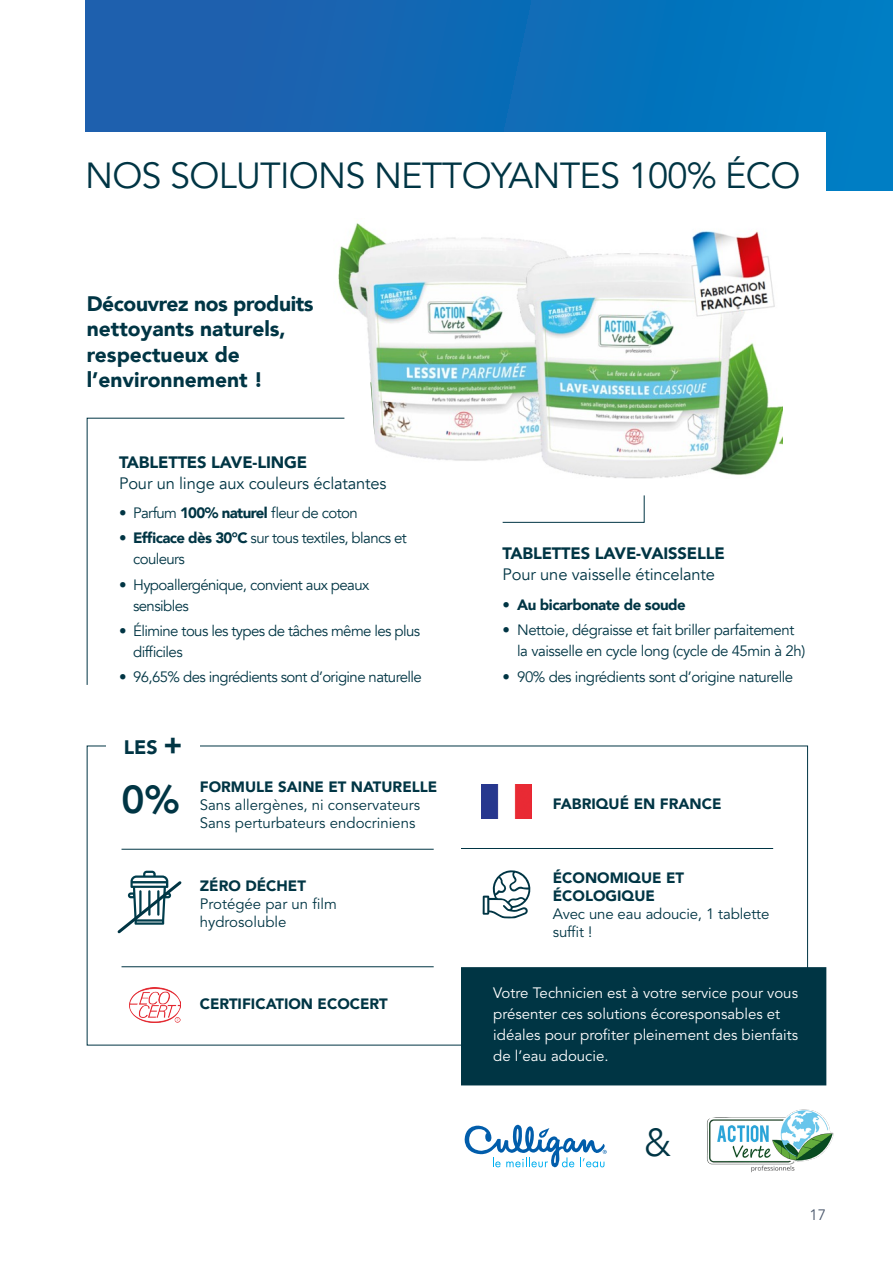
<style>
.page{position:relative;width:893px;height:1263px;background:#fff}
.page>*{position:absolute;margin:0;border:0;box-sizing:border-box;transform-origin:0 0}
.t1{font:800 39px "Avenir";color:#003544}
.t2{font:300 39px "Avenir";color:#003544}
.t3{font:36px "Avenir LT Std";letter-spacing:-.02em;color:#003544}
.t4{font:900 21px/25.2px "Avenir";color:#003544}
.t5{font:900 19.5px "Avenir";color:#003544}
.t6{font:16.5px "Avenir";letter-spacing:-.01em;color:#003544}
.t7{font:900 16.5px "Avenir";letter-spacing:-.01em;color:#003544}
.t8{font:15px/21px "Avenir";letter-spacing:-.04em;color:#003544}
.t9{font:15px/18px "Avenir LT Std";color:#003544}
.t10{font:15px/21px "Avenir LT Std";color:#fff}
.t11{font:900 15px "Avenir";color:#003544}
.t12{font:900 15px "Avenir";letter-spacing:-.03em;color:#003544}
.t13{font:15px "Avenir LT Std";color:#4d5a6e}
.s1{font-weight:900}
.s2{font-size:28.5px}
.s3{font-family:"Avenir";font-weight:900}
.s4{font-weight:400}
</style>
<div class="page">
<div style="left:85px;top:0;width:808px;height:190px;background:linear-gradient(to right,#225baa,#007dc3)"></div>
<div style="left:41px;top:132px;width:785px;height:64px;background:#fff"></div>
<img style="left:338px;top:223px;width:445px;height:255px">
<svg style="left:338px;top:342px;width:37px;height:105px"></svg>
<svg style="left:483px;top:870px;width:48px;height:48px"></svg>
<img style="left:481px;top:784px;width:51px;height:34px">
<svg style="left:117px;top:871px;width:65px;height:63px"></svg>
<div style="left:461px;top:967px;width:365px;height:118px;background:#003544"></div>
<hr style="left:122px;top:849px;width:312px;height:1px;background:#003544">
<hr style="left:122px;top:966px;width:312px;height:1px;background:#003544">
<hr style="left:461px;top:848px;width:312px;height:1px;background:#003544">
<img style="left:707px;top:1109px;width:127px;height:64px">
<svg style="left:464px;top:1125px;width:143px;height:43px"></svg>
<svg style="left:502px;top:495px;width:143px;height:28px"></svg>
<svg style="left:86px;top:417px;width:259px;height:268px"></svg>
<img style="left:130px;top:987px;width:50px;height:35px">
<p class="t3" style="left:85px;top:155px;width:717px">NOS SOLUTIONS NETTOYANTES 100% ÉCO</p>
<p class="t4" style="left:87px;top:291px;width:228px">Découvrez nos produits nettoyants naturels, respectueux de l’environnement !</p>
<p class="t7" style="left:119px;top:448px;width:190px">TABLETTES LAVE-LINGE</p>
<p class="t6" style="left:119px;top:473px;width:269px">Pour un linge aux couleurs éclatantes</p>
<p class="t8" style="left:119px;top:503px;width:240px">• Parfum <span class="s1">100% naturel</span> fleur de coton</p>
<p class="t8" style="left:133px;top:528px;width:275px;text-indent:-14px">• <span class="s1">Efficace dès 30°C</span> sur tous textiles, blancs et couleurs</p>
<p class="t8" style="left:133px;top:574px;width:238px;text-indent:-14px">• Hypoallergénique, convient aux peaux sensibles</p>
<p class="t8" style="left:133px;top:620px;width:289px;text-indent:-14px">• Élimine tous les types de tâches même les plus difficiles</p>
<p class="t8" style="left:119px;top:667px;width:304px">• 96,65% des ingrédients sont d’origine naturelle</p>
<p class="t5" style="left:124px;top:730px;width:60px">LES <span class="s2">+</span></p>
<p class="t1" style="left:122px;top:769px;width:60px">0%</p>
<p class="t11" style="left:200px;top:774px;width:239px">FORMULE SAINE ET NATURELLE</p>
<p class="t9" style="left:200px;top:796px;width:222px">Sans allergènes, ni conservateurs</p>
<p class="t9" style="left:200px;top:814px;width:217px">Sans perturbateurs endocriniens</p>
<p class="t9" style="left:200px;top:877px;width:138px"><span class="s3">ZÉRO DÉCHET<br></span>Protégée par un film hydrosoluble</p>
<p class="t11" style="left:200px;top:991px;width:189px">CERTIFICATION ECOCERT</p>
<p class="t7" style="left:503px;top:540px;width:224px">TABLETTES LAVE-VAISSELLE</p>
<p class="t6" style="left:503px;top:565px;width:214px">Pour une vaisselle étincelante</p>
<p class="t12" style="left:503px;top:592px;width:185px"><span class="s4">•</span> Au bicarbonate de soude</p>
<p class="t8" style="left:517px;top:620px;width:290px;text-indent:-14px">• Nettoie, dégraisse et fait briller parfaitement la vaisselle en cycle long (cycle de 45min à 2h)</p>
<p class="t8" style="left:503px;top:666px;width:292px">• 90% des ingrédients sont d’origine naturelle</p>
<p class="t11" style="left:553px;top:791px;width:170px">FABRIQUÉ EN FRANCE</p>
<p class="t9" style="left:553px;top:869px;width:218px"><span class="s3">ÉCONOMIQUE ET<br>ÉCOLOGIQUE<br></span>Avec une eau adoucie, 1 tablette suffit !</p>
<p class="t10" style="left:493px;top:983px;width:306px">Votre Technicien est à votre service pour vous présenter ces solutions écoresponsables et idéales pour profiter pleinement des bienfaits de l’eau adoucie.</p>
<p class="t2" style="left:644px;top:1120px;width:29px">&amp;</p>
<p class="t13" style="left:809px;top:1206px;width:18px">17</p>
</div>
